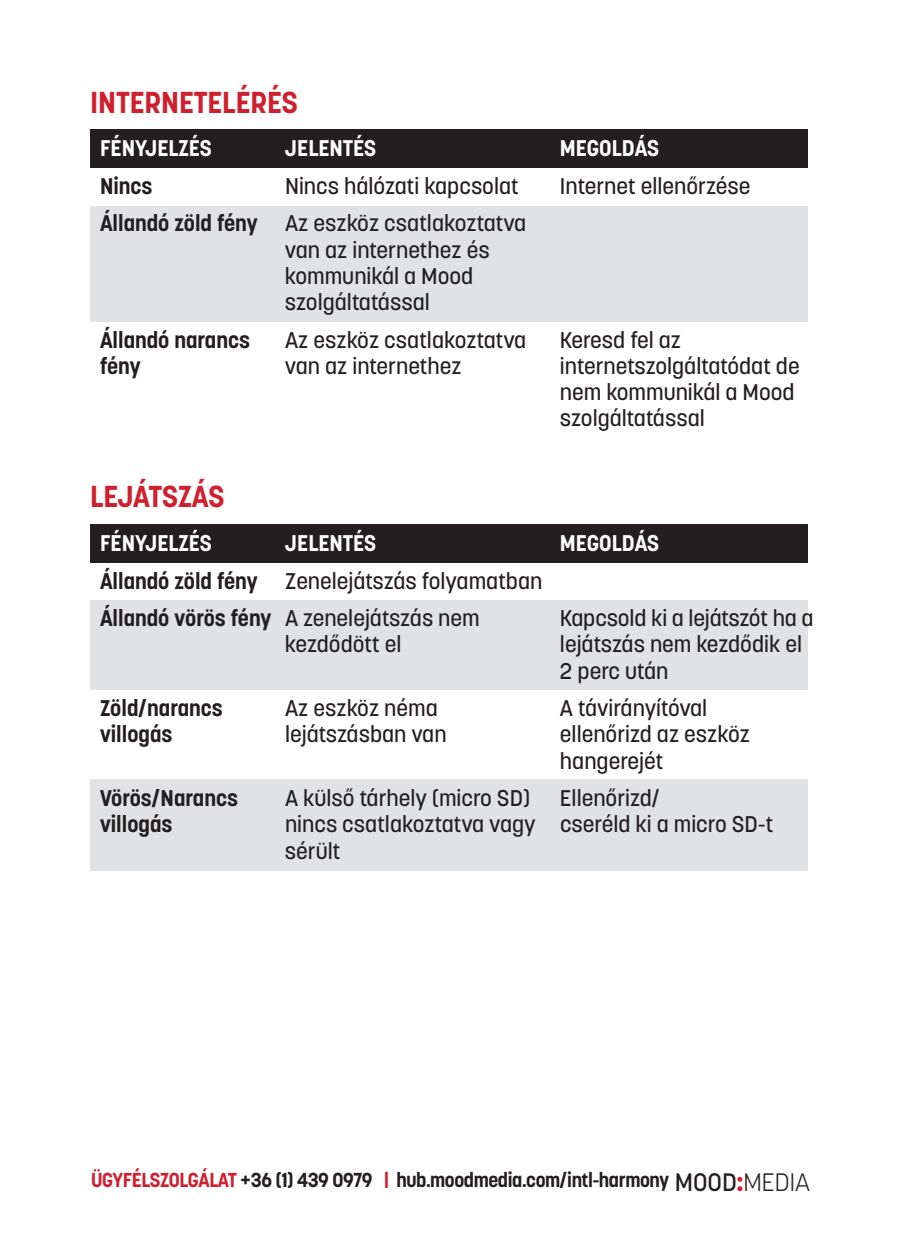
<style>
.page{position:relative;width:900px;height:1260px;background:#fff}
.page>*{position:absolute;margin:0;border:0;box-sizing:border-box;transform-origin:0 0}
.t1{font:700 30px "Korolev";color:#cf202f}
.t2{font:300 25px "Korolev";color:#231f20}
.t3{font:500 22.5px "Korolev";color:#231f20}
.t4{font:700 22.5px "Korolev";color:#231f20}
.t5{font:700 22.5px "Korolev";color:#fff}
.t6{font:700 20px "Korolev";letter-spacing:-.02em;color:#231f20}
.s1{font-weight:700}
.s2{color:#cf202f}
.s3{font-weight:500}
.s4{font-weight:800;color:#cf202f}
</style>
<div class="page">
<div style="left:90px;top:129px;width:718px;height:39px;background:#231f20"></div>
<div style="left:90px;top:524px;width:718px;height:39px;background:#231f20"></div>
<div style="left:90px;top:206px;width:718px;height:116px;background:#e1e2e4"></div>
<div style="left:90px;top:600px;width:718px;height:90px;background:#e1e2e4"></div>
<div style="left:90px;top:779px;width:718px;height:91px;background:#e1e2e4"></div>
<p class="t1" style="left:90px;top:83px;width:209px">INTERNETELÉRÉS</p>
<p class="t5" style="left:100px;top:134px;width:113px">FÉNYJELZÉS</p>
<p class="t5" style="left:285px;top:134px;width:93px">JELENTÉS</p>
<p class="t5" style="left:560px;top:134px;width:101px">MEGOLDÁS</p>
<p class="t4" style="left:100px;top:172px;width:54px">Nincs</p>
<p class="t3" style="left:285px;top:172px;width:235px">Nincs hálózati kapcsolat</p>
<p class="t3" style="left:560px;top:172px;width:192px">Internet ellenőrzése</p>
<p class="t3" style="left:100px;top:209px;width:428px"><span class="s1">Állandó zöld fény</span> Az eszköz csatlakoztatva</p>
<p class="t3" style="left:285px;top:235px;width:206px">van az internethez és</p>
<p class="t3" style="left:285px;top:262px;width:190px">kommunikál a Mood</p>
<p class="t3" style="left:285px;top:288px;width:146px">szolgáltatással</p>
<p class="t4" style="left:100px;top:325px;width:152px">Állandó narancs</p>
<p class="t3" style="left:285px;top:325px;width:243px">Az eszköz csatlakoztatva</p>
<p class="t3" style="left:560px;top:325px;width:123px">Keresd fel az</p>
<p class="t4" style="left:100px;top:352px;width:42px">fény</p>
<p class="t3" style="left:285px;top:352px;width:178px">van az internethez</p>
<p class="t3" style="left:560px;top:352px;width:241px">internetszolgáltatódat de</p>
<p class="t3" style="left:560px;top:378px;width:236px">nem kommunikál a Mood</p>
<p class="t3" style="left:560px;top:404px;width:146px">szolgáltatással</p>
<p class="t1" style="left:90px;top:478px;width:136px">LEJÁTSZÁS</p>
<p class="t5" style="left:100px;top:529px;width:113px">FÉNYJELZÉS</p>
<p class="t5" style="left:285px;top:529px;width:93px">JELENTÉS</p>
<p class="t5" style="left:560px;top:529px;width:101px">MEGOLDÁS</p>
<p class="t3" style="left:100px;top:567px;width:444px"><span class="s1">Állandó zöld fény</span> Zenelejátszás folyamatban</p>
<p class="t3" style="left:100px;top:604px;width:381px"><span class="s1">Állandó vörös fény</span> A zenelejátszás nem</p>
<p class="t3" style="left:560px;top:604px;width:255px">Kapcsold ki a lejátszót ha a</p>
<p class="t3" style="left:285px;top:630px;width:118px">kezdődött el</p>
<p class="t3" style="left:560px;top:630px;width:244px">lejátszás nem kezdődik el</p>
<p class="t3" style="left:560px;top:657px;width:110px">2 perc után</p>
<p class="t4" style="left:100px;top:694px;width:124px">Zöld/narancs</p>
<p class="t3" style="left:285px;top:694px;width:154px">Az eszköz néma</p>
<p class="t3" style="left:560px;top:694px;width:149px">A távirányítóval</p>
<p class="t4" style="left:100px;top:720px;width:74px">villogás</p>
<p class="t3" style="left:285px;top:720px;width:163px">lejátszásban van</p>
<p class="t3" style="left:560px;top:720px;width:192px">ellenőrizd az eszköz</p>
<p class="t3" style="left:560px;top:747px;width:105px">hangerejét</p>
<p class="t4" style="left:100px;top:784px;width:140px">Vörös/Narancs</p>
<p class="t3" style="left:285px;top:784px;width:247px">A külső tárhely (micro SD)</p>
<p class="t3" style="left:560px;top:784px;width:101px">Ellenőrizd/</p>
<p class="t4" style="left:100px;top:810px;width:74px">villogás</p>
<p class="t3" style="left:285px;top:810px;width:490px">nincs csatlakoztatva vagy cseréld ki a micro SD-t</p>
<p class="t3" style="left:285px;top:837px;width:57px">sérült</p>
<p class="t6" style="left:91px;top:1167px;width:579px"><span class="s2">ÜGYFÉLSZOLGÁLAT</span> +36 (1) 439 0979 <span class="s2">|</span> hub.moodmedia.com/intl-harmony</p>
<p class="t2" style="left:675px;top:1167px;width:137px"><span class="s3">MOOD</span><span class="s4">:</span>MEDIA</p>
</div>
